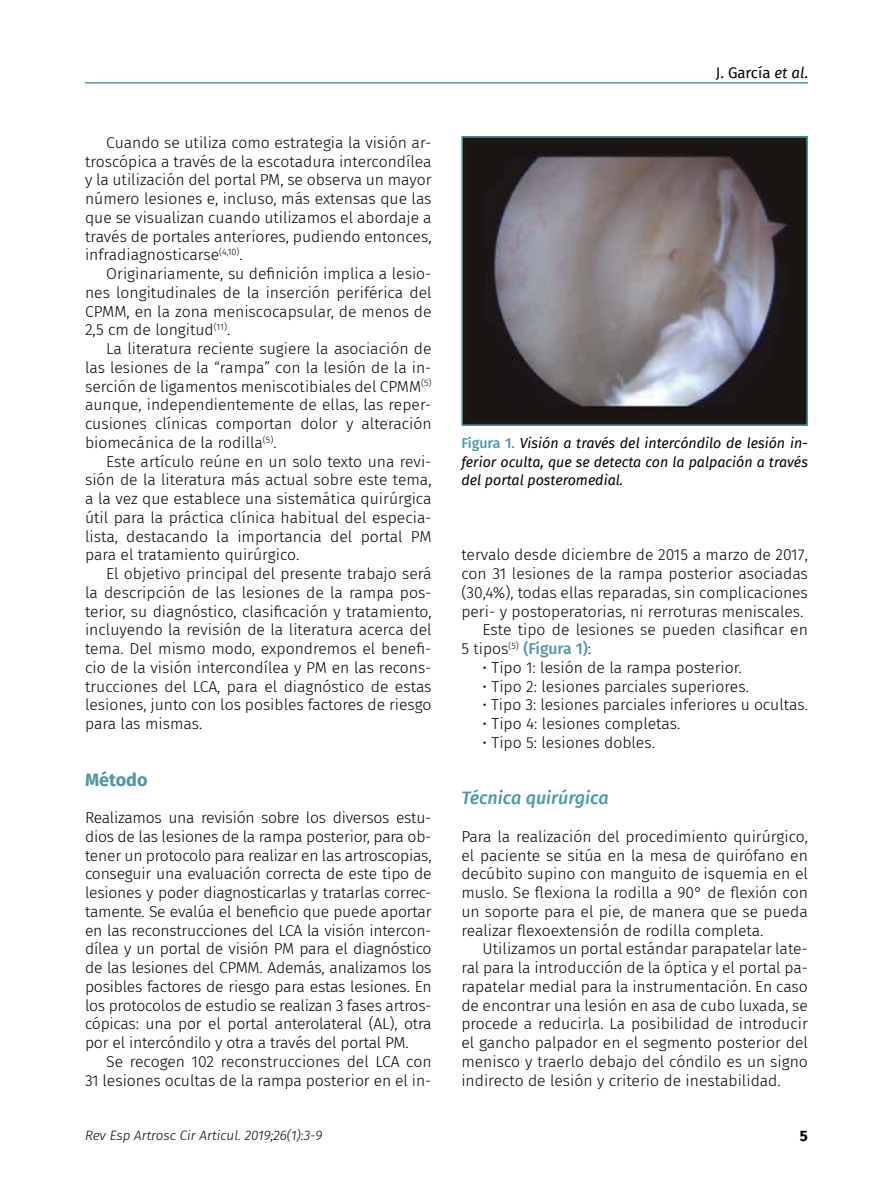
<style>
.page{position:relative;width:893px;height:1191px;background:#fff}
.page>*{position:absolute;margin:0;border:0;box-sizing:border-box;transform-origin:0 0}
.t1{font:italic 500 18px "Fira Sans";color:#4e98a2}
.t2{font:700 18px "Fira Sans";color:#4e98a2}
.t3{font:300 15.75px/18.8px "Fira Sans";color:#000;text-align:justify}
.t4{font:500 15.75px "Fira Sans";letter-spacing:-.01em;color:#4e98a2}
.t5{font:15px "Fira Sans";color:#000}
.t6{font:700 15px "Fira Sans";color:#000}
.t7{font:italic 14.25px/18.8px "Fira Sans";color:#000;text-align:justify}
.t8{font:italic 300 13.5px "Fira Sans";color:#000}
.s1{font-style:italic}
.s2{font-weight:500;font-style:normal;color:#4e98a2}
.s3{font-weight:300;color:#000}
</style>
<div class="page">
<hr style="left:85px;top:82px;width:723px;height:2px;background:#4e98a2">
<img style="left:464px;top:139px;width:341px;height:284px">
<div style="left:461px;top:136px;width:347px;height:290px;border:2px solid #4e98a2"></div>
<p class="t3" style="left:85px;top:133px;width:348px;text-indent:21px">Cuando se utiliza como estrategia la visión ar&shy;troscópica a través de la escotadura intercondílea y la utilización del portal PM, se observa un mayor número lesiones e, incluso, más extensas que las que se visualizan cuando utilizamos el abordaje a través de portales anteriores, pudiendo entonces, infradiagnosticarse<sup>(4,10)</sup>.</p>
<p class="t3" style="left:85px;top:264px;width:348px;text-indent:21px">Originariamente, su definición implica a lesio&shy;nes longitudinales de la inserción periférica del CPMM, en la zona meniscocapsular, de menos de 2,5 cm de longitud<sup>(11)</sup>.</p>
<p class="t3" style="left:85px;top:339px;width:348px;text-indent:21px">La literatura reciente sugiere la asociación de las lesiones de la “rampa” con la lesión de la in&shy;serción de ligamentos meniscotibiales del CPMM<sup>(5) </sup>aunque, independientemente de ellas, las reper&shy;cusiones clínicas comportan dolor y alteración biomecánica de la rodilla<sup>(5)</sup>.</p>
<p class="t3" style="left:85px;top:452px;width:348px;text-indent:21px">Este artículo reúne en un solo texto una revi&shy;sión de la literatura más actual sobre este tema, a la vez que establece una sistemática quirúrgica útil para la práctica clínica habitual del especia&shy;lista, destacando la importancia del portal PM para el tratamiento quirúrgico.</p>
<p class="t3" style="left:85px;top:564px;width:348px;text-indent:21px">El objetivo principal del presente trabajo será la descripción de las lesiones de la rampa pos&shy;terior, su diagnóstico, clasificación y tratamiento, incluyendo la revisión de la literatura acerca del tema. Del mismo modo, expondremos el benefi&shy;cio de la visión intercondílea y PM en las recons&shy;trucciones del LCA, para el diagnóstico de estas lesiones, junto con los posibles factores de riesgo para las mismas.</p>
<p class="t2" style="left:85px;top:764px;width:64px">Método</p>
<p class="t3" style="left:85px;top:808px;width:348px">Realizamos una revisión sobre los diversos estu&shy;dios de las lesiones de la rampa posterior, para ob&shy;tener un protocolo para realizar en las artroscopias, conseguir una evaluación correcta de este tipo de lesiones y poder diagnosticarlas y tratarlas correc&shy;tamente. Se evalúa el beneficio que puede aportar en las reconstrucciones del LCA la visión intercon&shy;dílea y un portal de visión PM para el diagnóstico de las lesiones del CPMM. Además, analizamos los posibles factores de riesgo para estas lesiones. En los protocolos de estudio se realizan 3 fases artros&shy;cópicas: una por el portal anterolateral (AL), otra por el intercóndilo y otra a través del portal PM.</p>
<p class="t3" style="left:85px;top:1051px;width:348px;text-align:right">Se recogen 102 reconstrucciones del LCA con<br>31 lesiones ocultas de la rampa posterior en el in-</p>
<p class="t8" style="left:85px;top:1125px;width:239px">Rev Esp Artrosc Cir Articul. 2019;26(1):3-9</p>
<p class="t5" style="left:716px;top:61px;width:94px">J. García <span class="s1">et al</span>.</p>
<p class="t7" style="left:461px;top:433px;width:348px"><span class="s2">Figura 1.</span> Visión a través del intercóndilo de lesión in&shy;ferior oculta, que se detecta con la palpación a través del portal posteromedial.</p>
<p class="t3" style="left:461px;top:545px;width:348px">tervalo desde diciembre de 2015 a marzo de 2017,</p>
<p class="t3" style="left:461px;top:564px;width:348px">con 31 lesiones de la rampa posterior asociadas</p>
<p class="t3" style="left:461px;top:583px;width:348px">(30,4%), todas ellas reparadas, sin complicaciones</p>
<p class="t3" style="left:461px;top:601px;width:344px">peri- y postoperatorias, ni rerroturas meniscales.</p>
<p class="t3" style="left:483px;top:620px;width:327px">Este tipo de lesiones se pueden clasificar en</p>
<p class="t4" style="left:461px;top:636px;width:131px"><span class="s3">5 tipos</span><sup>(5)</sup> (Figura 1)<span class="s3">:</span></p>
<p class="t3" style="left:483px;top:658px;width:261px">• Tipo 1: lesión de la rampa posterior.</p>
<p class="t3" style="left:483px;top:677px;width:268px">• Tipo 2: lesiones parciales superiores.</p>
<p class="t3" style="left:483px;top:695px;width:327px">• Tipo 3: lesiones parciales inferiores u ocultas.</p>
<p class="t3" style="left:483px;top:714px;width:199px">• Tipo 4: lesiones completas.</p>
<p class="t3" style="left:483px;top:733px;width:174px">• Tipo 5: lesiones dobles.</p>
<p class="t1" style="left:461px;top:783px;width:149px">Técnica quirúrgica</p>
<p class="t3" style="left:461px;top:827px;width:348px">Para la realización del procedimiento quirúrgico, el paciente se sitúa en la mesa de quirófano en decúbito supino con manguito de isquemia en el muslo. Se flexiona la rodilla a 90° de flexión con un soporte para el pie, de manera que se pueda realizar flexoextensión de rodilla completa.</p>
<p class="t3" style="left:461px;top:939px;width:348px;text-indent:21px">Utilizamos un portal estándar parapatelar late&shy;ral para la introducción de la óptica y el portal pa&shy;rapatelar medial para la instrumentación. En caso de encontrar una lesión en asa de cubo luxada, se procede a reducirla. La posibilidad de introducir el gancho palpador en el segmento posterior del menisco y traerlo debajo del cóndilo es un signo indirecto de lesión y criterio de inestabilidad.</p>
<p class="t6" style="left:800px;top:1123px;width:10px">5</p>
</div>
